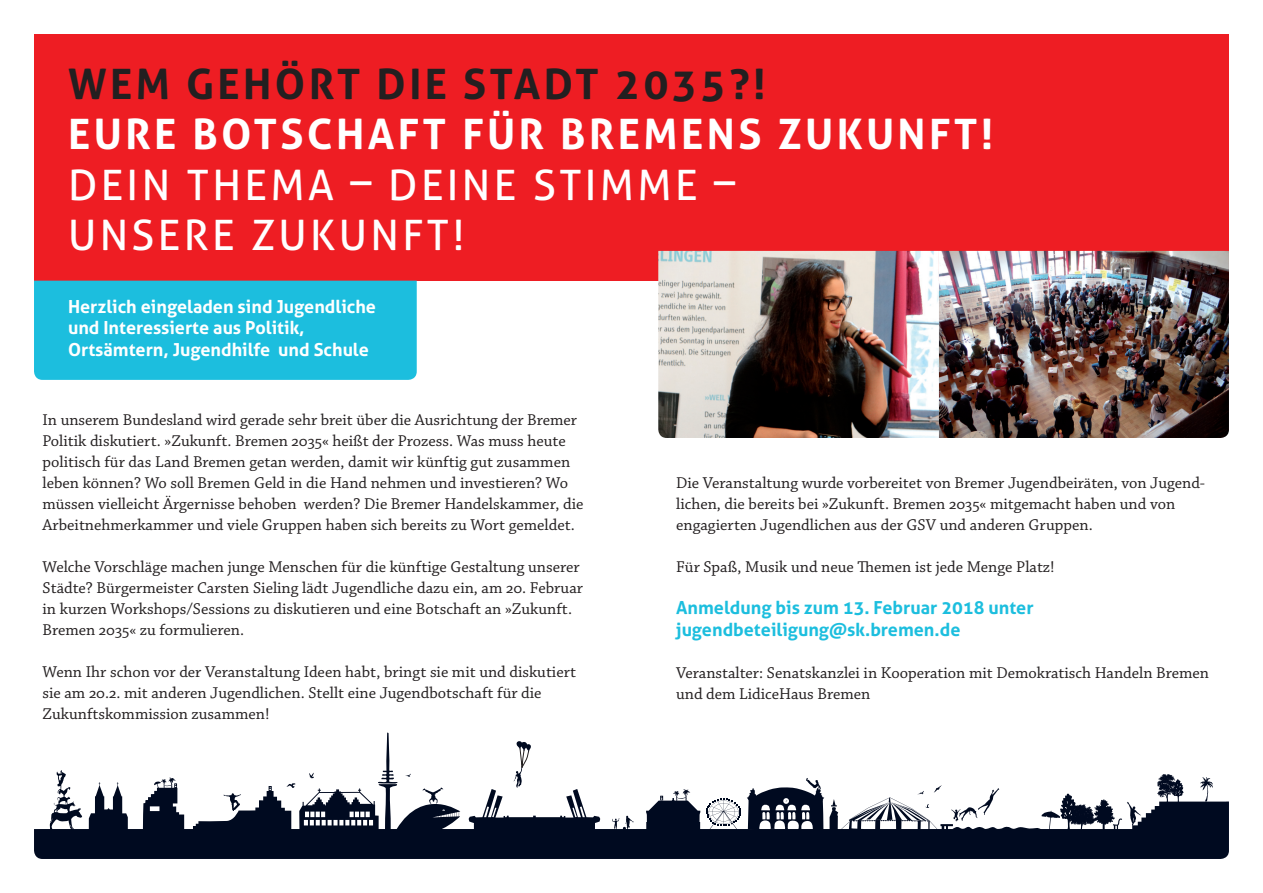
<style>
.page{position:relative;width:1263px;height:893px;background:#fff}
.page>*{position:absolute;margin:0;border:0;box-sizing:border-box;transform-origin:0 0}
.t1{font:42px/50.4px "Aller";letter-spacing:.08em;color:#fff}
.t2{font:700 42px "Aller";letter-spacing:.08em;color:#fff}
.t3{font:700 42px "Aller";letter-spacing:.08em;color:#231f20}
.t4{font:700 18px/21.6px "Aller";color:#fff}
.t5{font:700 18px/21.6px "Aller";color:#1cbede}
.t6{font:16.5px/21px "Chaparral Pro";color:#231f20}
</style>
<div class="page">
<div style="left:34px;top:34px;width:1195px;height:247px;background:#ee1d23"></div>
<svg style="left:34px;top:770px;width:1195px;height:89px;fill:#050e24"></svg>
<svg style="left:951px;top:788px;width:48px;height:33px"></svg>
<svg style="left:1200px;top:777px;width:13px;height:24px"></svg>
<svg style="left:917px;top:791px;width:7px;height:4px"></svg>
<svg style="left:831px;top:799px;width:6px;height:7px"></svg>
<svg style="left:925px;top:804px;width:4px;height:4px"></svg>
<svg style="left:933px;top:785px;width:9px;height:8px"></svg>
<svg style="left:378px;top:732px;width:20px;height:52px"></svg>
<svg style="left:309px;top:773px;width:5px;height:5px"></svg>
<svg style="left:223px;top:793px;width:18px;height:18px"></svg>
<svg style="left:286px;top:783px;width:10px;height:5px"></svg>
<svg style="left:866px;top:802px;width:23px;height:18px"></svg>
<svg style="left:660px;top:796px;width:3px;height:4px"></svg>
<svg style="left:405px;top:773px;width:6px;height:4px"></svg>
<svg style="left:423px;top:787px;width:20px;height:17px"></svg>
<svg style="left:706px;top:798px;width:35px;height:28px"></svg>
<svg style="left:514px;top:741px;width:17px;height:47px"></svg>
<img style="left:658px;top:251px;width:571px;height:187px">
<div style="left:34px;top:281px;width:383px;height:99px;background:#1cbede"></div>
<h1 class="t3" style="left:68px;top:58px;width:699px">Wem gehört die Stadt 2035?!</h1>
<h1 class="t2" style="left:68px;top:109px;width:927px">Eure Botschaft für Bremens Zukunft!</h1>
<h1 class="t1" style="left:68px;top:160px;width:669px">DEIN THEMA – DEINE STIMME –<br>UNSERE ZUKUNFT!</h1>
<p class="t4" style="left:68px;top:295px;width:310px">Herzlich eingeladen sind Jugendliche und Interessierte aus Politik,<br>Ortsämtern, Jugendhilfe und Schule</p>
<p class="t6" style="left:43px;top:410px;width:542px">In unserem Bundesland wird gerade sehr breit über die Ausrichtung der Bremer Politik diskutiert. »Zukunft. Bremen 2035« heißt der Prozess. Was muss heute politisch für das Land Bremen getan werden, damit wir künftig gut zusammen leben können? Wo soll Bremen Geld in die Hand nehmen und investieren? Wo müssen vielleicht Ärgernisse behoben werden? Die Bremer Handelskammer, die Arbeitnehmerkammer und viele Gruppen haben sich bereits zu Wort gemeldet.</p>
<p class="t6" style="left:43px;top:557px;width:542px">Welche Vorschläge machen junge Menschen für die künftige Gestaltung unserer Städte? Bürgermeister Carsten Sieling lädt Jugendliche dazu ein, am 20. Februar in kurzen Workshops/Sessions zu diskutieren und eine Botschaft an »Zukunft.<br>Bremen 2035« zu formulieren.</p>
<p class="t6" style="left:43px;top:662px;width:535px">Wenn Ihr schon vor der Veranstaltung Ideen habt, bringt sie mit und diskutiert sie am 20.2. mit anderen Jugendlichen. Stellt eine Jugendbotschaft für die<br>Zukunftskommission zusammen!</p>
<p class="t6" style="left:676px;top:473px;width:530px">Die Veranstaltung wurde vorbereitet von Bremer Jugendbeiräten, von Jugend&shy;lichen, die bereits bei »Zukunft. Bremen 2035« mitgemacht haben und von engagierten Jugendlichen aus der GSV und anderen Gruppen.</p>
<p class="t6" style="left:676px;top:557px;width:380px">Für Spaß, Musik und neue Themen ist jede Menge Platz!</p>
<p class="t5" style="left:676px;top:597px;width:359px">Anmeldung bis zum 13. Februar 2018 unter jugendbeteiligung@sk.bremen.de</p>
<p class="t6" style="left:676px;top:663px;width:534px">Veranstalter: Senatskanzlei in Kooperation mit Demokratisch Handeln Bremen und dem LidiceHaus Bremen</p>
</div>
